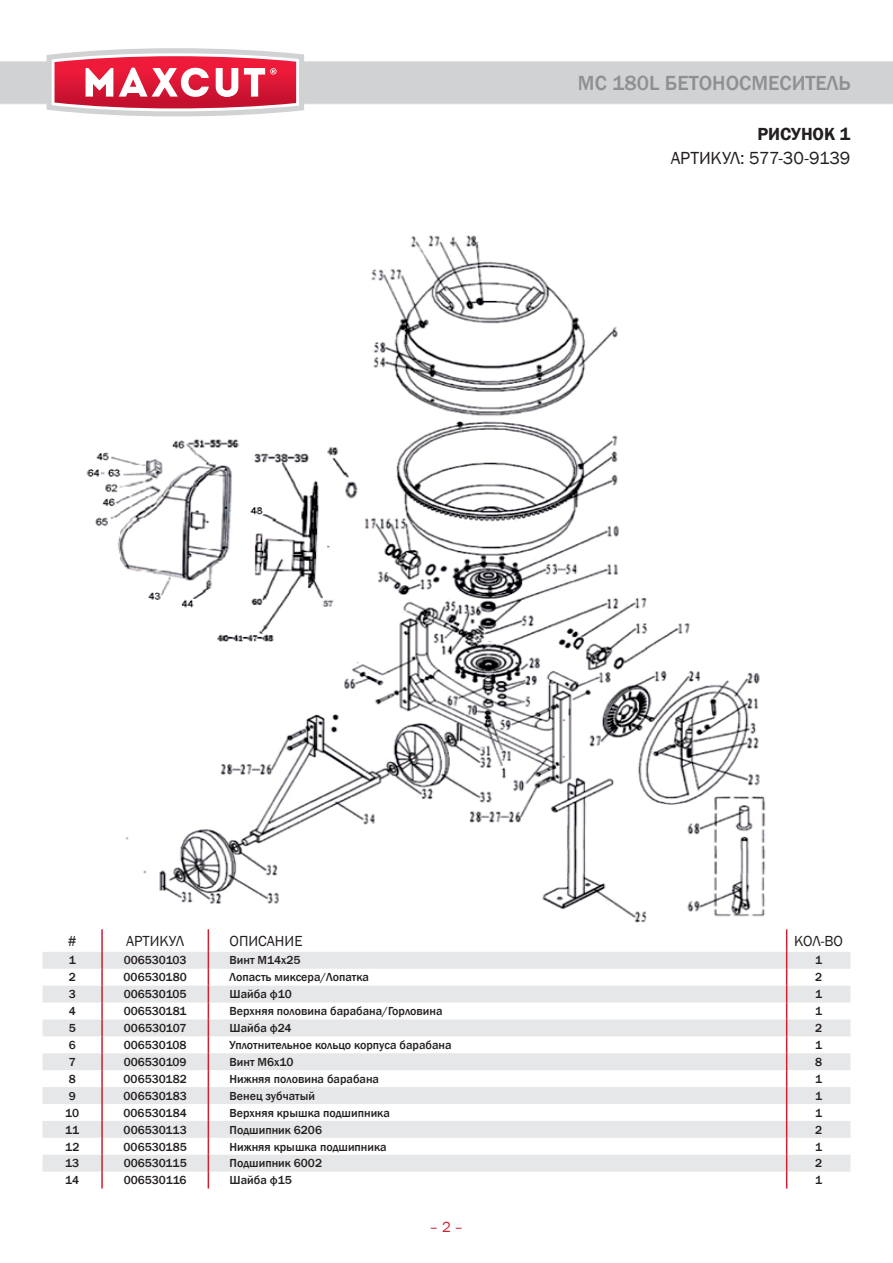
<style>
.page{position:relative;width:893px;height:1263px;background:#fff}
.page>*{position:absolute;margin:0;border:0;box-sizing:border-box;transform-origin:0 0}
.t1{font:500 21px "Franklin Gothic";color:#8f9092}
.t2{font:18px "Franklin Gothic";letter-spacing:-.01em;color:#231f20}
.t3{font:600 18px "Franklin Gothic";letter-spacing:-.005em;color:#231f20}
.t4{font:15px "Franklin Gothic";color:#231f20}
.t5{font:15px "Franklin Gothic";color:#cd2030}
.t6{font:500 12px "Franklin Gothic";color:#231f20}
</style>
<div class="page">
<svg style="left:43px;top:929px;width:807px;height:259px"></svg>
<svg style="left:43px;top:952px;width:807px;height:219px;fill:#e6e7e9"></svg>
<hr style="left:101px;top:929px;width:2px;height:23px;background:#cd2030">
<svg style="left:101px;top:952px;width:2px;height:236px"></svg>
<svg style="left:208px;top:929px;width:1px;height:259px"></svg>
<svg style="left:786px;top:929px;width:1px;height:259px"></svg>
<svg style="left:0;top:48px;width:893px;height:69px"></svg>
<img style="left:86px;top:235px;width:680px;height:688px">
<h1 class="t1" style="left:578px;top:70px;width:274px">МС 180L Бетоносмеситель</h1>
<h2 class="t3" style="left:757px;top:123px;width:94px">РИСУНОК 1</h2>
<h2 class="t2" style="left:671px;top:147px;width:181px">АРТИКУЛ: 577-30-9139</h2>
<p class="t4" style="left:68px;top:931px;width:10px">#</p>
<p class="t4" style="left:126px;top:931px;width:60px">АРТИКУЛ</p>
<p class="t4" style="left:230px;top:931px;width:74px">ОП ИСАНИЕ</p>
<p class="t4" style="left:794px;top:931px;width:50px">КОЛ-ВО</p>
<p class="t6" style="left:69px;top:953px;width:9px">1</p>
<p class="t6" style="left:124px;top:953px;width:64px">006530103</p>
<p class="t6" style="left:230px;top:953px;width:72px">Винт М14х25</p>
<p class="t6" style="left:815px;top:953px;width:9px">1</p>
<p class="t6" style="left:69px;top:970px;width:9px">2</p>
<p class="t6" style="left:124px;top:970px;width:65px">006530180</p>
<p class="t6" style="left:230px;top:970px;width:141px">Лопасть миксера/Лопатка</p>
<p class="t6" style="left:815px;top:970px;width:9px">2</p>
<p class="t6" style="left:69px;top:987px;width:9px">3</p>
<p class="t6" style="left:124px;top:987px;width:64px">006530105</p>
<p class="t6" style="left:230px;top:987px;width:64px">Шайба ф10</p>
<p class="t6" style="left:815px;top:987px;width:9px">1</p>
<p class="t6" style="left:69px;top:1004px;width:9px">4</p>
<p class="t6" style="left:124px;top:1004px;width:64px">006530181</p>
<p class="t6" style="left:230px;top:1004px;width:215px">Верхняя половина барабана/Горловина</p>
<p class="t6" style="left:815px;top:1004px;width:9px">1</p>
<p class="t6" style="left:69px;top:1021px;width:9px">5</p>
<p class="t6" style="left:124px;top:1021px;width:64px">006530107</p>
<p class="t6" style="left:230px;top:1021px;width:63px">Шайба ф24</p>
<p class="t6" style="left:815px;top:1021px;width:9px">2</p>
<p class="t6" style="left:69px;top:1037px;width:9px">6</p>
<p class="t6" style="left:124px;top:1037px;width:64px">006530108</p>
<p class="t6" style="left:230px;top:1037px;width:224px">Уплотнительное кольцо корпуса барабана</p>
<p class="t6" style="left:815px;top:1037px;width:9px">1</p>
<p class="t6" style="left:69px;top:1054px;width:9px">7</p>
<p class="t6" style="left:124px;top:1054px;width:64px">006530109</p>
<p class="t6" style="left:230px;top:1054px;width:65px">Винт М6х10</p>
<p class="t6" style="left:815px;top:1054px;width:9px">8</p>
<p class="t6" style="left:69px;top:1071px;width:9px">8</p>
<p class="t6" style="left:124px;top:1071px;width:65px">006530182</p>
<p class="t6" style="left:230px;top:1071px;width:151px">Нижняя половина барабана</p>
<p class="t6" style="left:815px;top:1071px;width:9px">1</p>
<p class="t6" style="left:69px;top:1088px;width:9px">9</p>
<p class="t6" style="left:124px;top:1088px;width:65px">006530183</p>
<p class="t6" style="left:230px;top:1088px;width:87px">Венец зубчатый</p>
<p class="t6" style="left:815px;top:1088px;width:9px">1</p>
<p class="t6" style="left:65px;top:1105px;width:15px">10</p>
<p class="t6" style="left:124px;top:1105px;width:65px">006530184</p>
<p class="t6" style="left:230px;top:1105px;width:162px">Верхняя крышка подшипника</p>
<p class="t6" style="left:815px;top:1105px;width:9px">1</p>
<p class="t6" style="left:65px;top:1122px;width:16px">11</p>
<p class="t6" style="left:124px;top:1122px;width:65px">006530113</p>
<p class="t6" style="left:230px;top:1122px;width:94px">Подшипник 6206</p>
<p class="t6" style="left:815px;top:1122px;width:9px">2</p>
<p class="t6" style="left:65px;top:1139px;width:16px">12</p>
<p class="t6" style="left:124px;top:1139px;width:65px">006530185</p>
<p class="t6" style="left:230px;top:1139px;width:159px">Нижняя крышка подшипника</p>
<p class="t6" style="left:815px;top:1139px;width:9px">1</p>
<p class="t6" style="left:65px;top:1156px;width:16px">13</p>
<p class="t6" style="left:124px;top:1156px;width:65px">006530115</p>
<p class="t6" style="left:230px;top:1156px;width:94px">Подшипник 6002</p>
<p class="t6" style="left:815px;top:1156px;width:9px">2</p>
<p class="t6" style="left:65px;top:1173px;width:16px">14</p>
<p class="t6" style="left:124px;top:1173px;width:64px">006530116</p>
<p class="t6" style="left:230px;top:1173px;width:64px">Шайба ф15</p>
<p class="t6" style="left:815px;top:1173px;width:9px">1</p>
<p class="t5" style="left:430px;top:1217px;width:35px">– 2 –</p>
</div>
